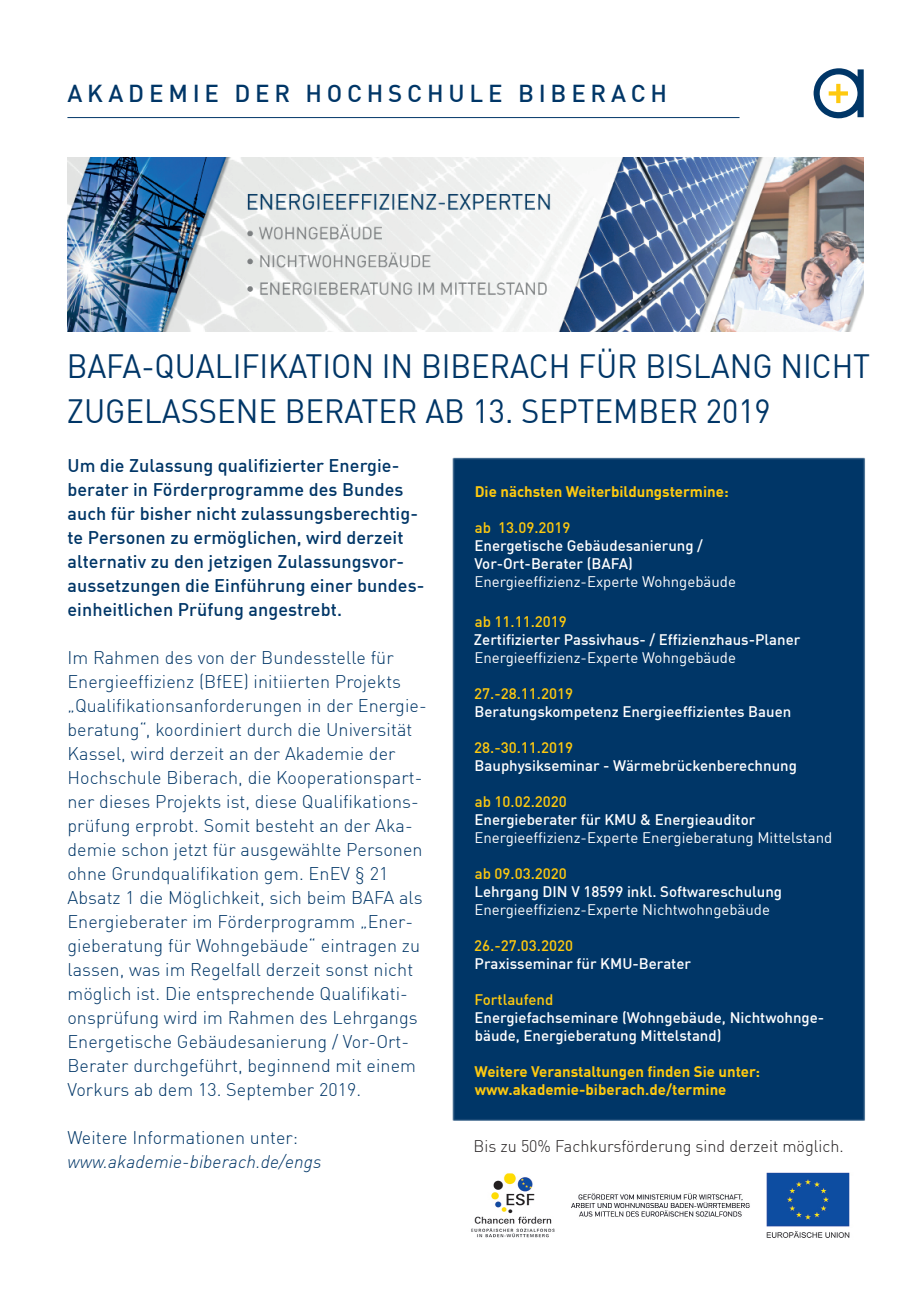
<style>
.page{position:relative;width:919px;height:1289px;background:#fff}
.page>*{position:absolute;margin:0;border:0;box-sizing:border-box;transform-origin:0 0}
.t1{font:33px/45px "DIN";color:#003667;scale:.94 1}
.t2{font:500 24px "DIN";letter-spacing:.2em;color:#003667}
.t3{font:300 18px/24px "DIN";letter-spacing:.005em;color:#003667}
.t4{font:500 18px/24px "DIN";letter-spacing:.005em;color:#003667}
.t5{font:italic 300 18px "DIN";letter-spacing:.005em;color:#003667}
.t6{font:300 16.5px "DIN";color:#231f20}
.t7{font:500 15px/18px "DIN";color:#fff}
.t8{font:15px "DIN";color:#fff}
.t9{font:700 15px/18px "DIN";color:#fec90f}
.t10{font:500 15px "DIN";color:#fec90f}
</style>
<div class="page">
<img style="left:67px;top:157px;width:796px;height:174px">
<svg style="left:813px;top:68px;width:50px;height:50px"></svg>
<hr style="left:67px;top:117px;width:672px;height:1px;background:#003667">
<div style="left:452px;top:458px;width:413px;height:662px;background:#003667;border:2px solid #003667"></div>
<img style="left:471px;top:1172px;width:379px;height:66px">
<h2 class="t2" style="left:67px;top:78px;width:601px">AKADEMIE DER HOCHSCHULE BIBERACH</h2>
<h1 class="t1" style="left:67px;top:343px;width:856px">BAFA-QUALIFIKATION IN BIBERACH FÜR BISLANG NICHT<br>ZUGELASSENE BERATER AB 13. SEPTEMBER 2019</h1>
<p class="t4" style="left:67px;top:452px;width:358px">Um die Zulassung qualifizierter Energie&shy;berater in Förderprogramme des Bundes auch für bisher nicht zulassungsberechtig&shy;te Personen zu ermöglichen, wird derzeit alternativ zu den jetzigen Zulassungsvor&shy;aussetzungen die Einführung einer bundes&shy;einheitlichen Prüfung angestrebt.</p>
<p class="t3" style="left:67px;top:645px;width:361px">Im Rahmen des von der Bundesstelle für Energieeffizienz (BfEE) initiierten Projekts „Qualifikationsanforderungen in der Energie&shy;beratung“, koordiniert durch die Universität Kassel, wird derzeit an der Akademie der Hochschule Biberach, die Kooperationspart&shy;ner dieses Projekts ist, diese Qualifikations&shy;prüfung erprobt. Somit besteht an der Aka&shy;demie schon jetzt für ausgewählte Personen ohne Grundqualifikation gem. EnEV § 21<br>Absatz 1 die Möglichkeit, sich beim BAFA als Energieberater im Förderprogramm „Ener&shy;gieberatung für Wohngebäude“ eintragen zu lassen, was im Regelfall derzeit sonst nicht möglich ist. Die entsprechende Qualifikati&shy;onsprüfung wird im Rahmen des Lehrgangs Energetische Gebäudesanierung / Vor-Ort-Berater durchgeführt, beginnend mit einem Vorkurs ab dem 13. September 2019.</p>
<p class="t3" style="left:67px;top:1125px;width:232px">Weitere Informationen unter:</p>
<p class="t5" style="left:67px;top:1150px;width:256px">www.akademie-biberach.de/engs</p>
<p class="t9" style="left:474px;top:481px;width:255px">Die nächsten Weiterbildungstermine:</p>
<p class="t10" style="left:474px;top:518px;width:97px">ab 13.09.2019</p>
<p class="t7" style="left:474px;top:536px;width:230px">Energetische Gebäudesanierung /<br>Vor-Ort-Berater (BAFA)</p>
<p class="t8" style="left:474px;top:572px;width:263px">Energieeffizienz-Experte Wohngebäude</p>
<p class="t10" style="left:474px;top:612px;width:94px">ab 11.11.2019</p>
<p class="t7" style="left:474px;top:630px;width:328px">Zertifizierter Passivhaus- / Effizienzhaus-Planer</p>
<p class="t8" style="left:474px;top:648px;width:263px">Energieeffizienz-Experte Wohngebäude</p>
<p class="t10" style="left:474px;top:684px;width:100px">27.-28.11.2019</p>
<p class="t7" style="left:474px;top:702px;width:318px">Beratungskompetenz Energieeffizientes Bauen</p>
<p class="t10" style="left:474px;top:738px;width:100px">28.-30.11.2019</p>
<p class="t7" style="left:474px;top:756px;width:324px">Bauphysikseminar - Wärmebrückenberechnung</p>
<p class="t10" style="left:474px;top:792px;width:94px">ab 10.02.2020</p>
<p class="t7" style="left:474px;top:810px;width:282px">Energieberater für KMU &amp; Energieauditor</p>
<p class="t8" style="left:474px;top:828px;width:359px">Energieeffizienz-Experte Energieberatung Mittelstand</p>
<p class="t10" style="left:474px;top:864px;width:94px">ab 09.03.2020</p>
<p class="t7" style="left:474px;top:882px;width:309px">Lehrgang DIN V 18599 inkl. Softwareschulung</p>
<p class="t8" style="left:474px;top:900px;width:297px">Energieeffizienz-Experte Nichtwohngebäude</p>
<p class="t10" style="left:474px;top:936px;width:100px">26.-27.03.2020</p>
<p class="t7" style="left:474px;top:954px;width:218px">Praxisseminar für KMU-Berater</p>
<p class="t10" style="left:474px;top:990px;width:80px">Fortlaufend</p>
<p class="t7" style="left:474px;top:1008px;width:351px">Energiefachseminare (Wohngebäude, Nichtwohnge&shy;bäude, Energieberatung Mittelstand)</p>
<p class="t9" style="left:474px;top:1062px;width:287px">Weitere Veranstaltungen finden Sie unter: www.akademie-biberach.de/termine</p>
<p class="t6" style="left:473px;top:1135px;width:371px">Bis zu 50% Fachkursförderung sind derzeit möglich.</p>
</div>
